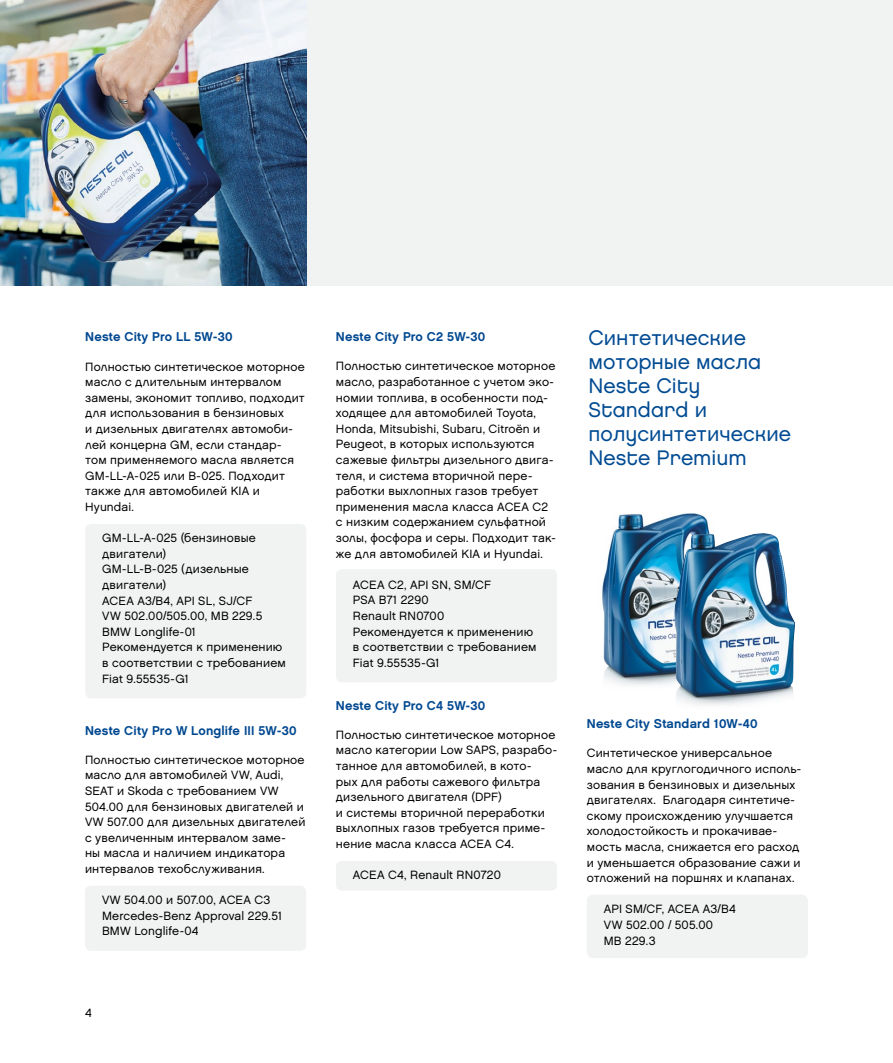
<style>
.page{position:relative;width:893px;height:1063px;background:#fff}
.page>*{position:absolute;margin:0;border:0;box-sizing:border-box;transform-origin:0 0}
.t1{font:21px/24px "Chalet London Nineteen Eighty";color:#004b93}
.t2{font:12.75px "Chalet New York Nineteen Sixty";letter-spacing:.015em;color:#004891}
.t3{font:12px/15.6px "Chalet London Nineteen Sixty";letter-spacing:.01em;color:#000}
</style>
<div class="page">
<div style="left:85px;top:524px;width:221px;height:174px;background:#f1f3f3;border-radius:6px"></div>
<div style="left:336px;top:569px;width:221px;height:113px;background:#f1f3f3;border-radius:6px"></div>
<div style="left:336px;top:861px;width:221px;height:30px;background:#f1f3f3;border-radius:6px"></div>
<div style="left:0;top:0;width:893px;height:285px;background:#f1f3f3"></div>
<img style="left:0;top:0;width:306px;height:285px">
<img style="left:602px;top:513px;width:108px;height:172px">
<img style="left:667px;top:533px;width:128px;height:172px">
<div style="left:587px;top:895px;width:221px;height:63px;background:#f1f3f3;border-radius:6px"></div>
<div style="left:85px;top:886px;width:221px;height:65px;background:#f1f3f3;border-radius:6px"></div>
<p class="t2" style="left:85px;top:329px;width:149px">Neste City Pro LL 5W-30</p>
<p class="t3" style="left:85px;top:359px;width:221px">Полностью синтетическое моторное масло с длительным интервалом замены, экономит топливо, подходит для использования в бензиновых<br>и дизельных двигателях автомоби&shy;лей концерна GM, если стандар&shy;том применяемого масла является<br>GM-LL-A-025 или B-025. Подходит также для автомобилей KIA и<br>Hyundai.</p>
<p class="t3" style="left:102px;top:530px;width:185px">GM-LL-A-025 (бензиновые двигатели)<br>GM-LL-B-025 (дизельные двигатели)<br>ACEA A3/B4, API SL, SJ/CF<br>VW 502.00/505.00, MB 229.5<br>BMW Longlife-01<br>Рекомендуется к применению в соответствии с требованием<br>Fiat 9.55535-G1</p>
<p class="t2" style="left:85px;top:722px;width:213px">Neste City Pro W Longlife III 5W-30</p>
<p class="t3" style="left:85px;top:752px;width:222px">Полностью синтетическое моторное масло для автомобилей VW, Audi,<br>SEAT и Skoda с требованием VW<br>504.00 для бензиновых двигателей и<br>VW 507.00 для дизельных двигателей с увеличенным интервалом заме-<br>ны масла и наличием индикатора интервалов техобслуживания.</p>
<p class="t3" style="left:102px;top:892px;width:181px">VW 504.00 и 507.00, ACEA C3<br>Mercedes-Benz Approval 229.51<br>BMW Longlife-04</p>
<p class="t3" style="left:85px;top:1005px;width:8px">4</p>
<p class="t2" style="left:336px;top:329px;width:151px">Neste City Pro C2 5W-30</p>
<p class="t3" style="left:336px;top:358px;width:221px">Полностью синтетическое моторное масло, разработанное с учетом эко&shy;номии топлива, в особенности под&shy;ходящее для автомобилей Toyota, Honda, Mitsubishi, Subaru, Citroën и Peugeot, в которых используются сажевые фильтры дизельного двига&shy;теля, и система вторичной пере&shy;работки выхлопных газов требует применения масла класса ACEA C2 с низким содержанием сульфатной золы, фосфора и серы. Подходит так&shy;же для автомобилей KIA и Hyundai.</p>
<p class="t3" style="left:353px;top:577px;width:185px">ACEA C2, API SN, SM/CF<br>PSA B71 2290<br>Renault RN0700<br>Рекомендуется к применению в соответствии с требованием<br>Fiat 9.55535-G1</p>
<p class="t2" style="left:336px;top:697px;width:151px">Neste City Pro C4 5W-30</p>
<p class="t3" style="left:336px;top:727px;width:223px">Полностью синтетическое моторное масло категории Low SAPS, разрабо&shy;танное для автомобилей, в кото-<br>рых для работы сажевого фильтра дизельного двигателя (DPF)<br>и системы вторичной переработки выхлопных газов требуется приме&shy;нение масла класса ACEA C4.</p>
<p class="t3" style="left:353px;top:867px;width:150px">ACEA C4, Renault RN0720</p>
<h1 class="t1" style="left:589px;top:325px;width:204px">Синтетические моторные масла<br>Neste City<br>Standard и полусинтетические<br>Neste Premium</h1>
<p class="t2" style="left:587px;top:716px;width:172px">Neste City Standard 10W-40</p>
<p class="t3" style="left:587px;top:745px;width:216px">Синтетическое универсальное масло для круглогодичного исполь&shy;зования в бензиновых и дизельных двигателях. Благодаря синтетиче&shy;скому происхождению улучшается холодостойкость и прокачивае&shy;мость масла, снижается его расход и уменьшается образование сажи и отложений на поршнях и клапанах.</p>
<p class="t3" style="left:604px;top:901px;width:133px">API SM/CF, ACEA A3/B4<br>VW 502.00 / 505.00<br>MB 229.3</p>
</div>
